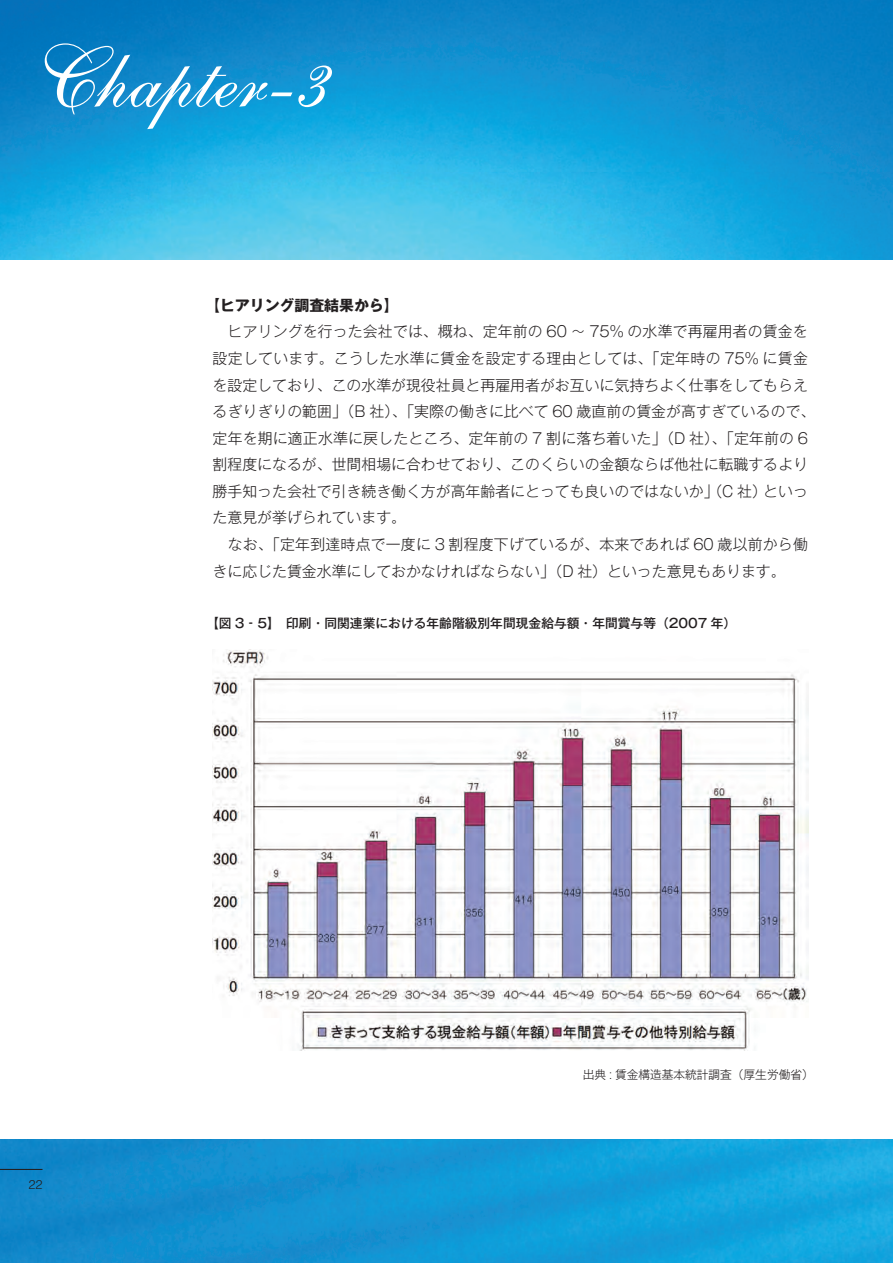
<style>
.page{position:relative;width:893px;height:1263px;background:#fff}
.page>*{position:absolute;margin:0;border:0;box-sizing:border-box;transform-origin:0 0}
.t1{font:85.05px "English 111 Vivace BT";color:#fff}
.t2{font:300 14.85px/26.5px "Gothic MB101 Pro";color:#231f20}
.t3{font:700 14.85px "Gothic MB101 Pro";color:#231f20}
.t4{font:500 12.75px "Gothic MB101 Pro";color:#231f20}
.t5{font:300 12.75px "Helvetica";color:#231f20}
.t6{font:300 11.7px "Gothic MB101 Pro";color:#231f20}
</style>
<div class="page">
<img style="left:0;top:0;width:893px;height:259px">
<img style="left:0;top:1140px;width:893px;height:123px">
<img style="left:213px;top:649px;width:596px;height:401px">
<hr style="left:0;top:1169px;width:43px;height:1px;background:#231f20">
<h1 class="t1" style="left:34px;top:26px;width:298px">Chapter-3</h1>
<p class="t3" style="left:205px;top:293px;width:195px">【ヒアリング調査結果から】</p>
<p class="t2" style="left:213px;top:316px;width:604px">　ヒアリングを行った会社では、概ね、定年前の 60 ～ 75% の水準で再雇用者の賃金を設定しています。こうした水準に賃金を設定する理由としては、「定年時の 75% に賃金を設定しており、この水準が現役社員と再雇用者がお互いに気持ちよく仕事をしてもらえるぎりぎりの範囲」（B 社）、「実際の働きに比べて 60 歳直前の賃金が高すぎているので、定年を期に適正水準に戻したところ、定年前の 7 割に落ち着いた」（D 社）、「定年前の 6割程度になるが、世間相場に合わせており、このくらいの金額ならば他社に転職するより勝手知った会社で引き続き働く方が高年齢者にとっても良いのではないか」（C 社）といった意見が挙げられています。</p>
<p class="t2" style="left:213px;top:529px;width:597px;text-indent:15px">なお、「定年到達時点で一度に 3 割程度下げているが、本来であれば 60 歳以前から働きに応じた賃金水準にしておかなければならない」（D 社）といった意見もあります。</p>
<p class="t4" style="left:206px;top:612px;width:532px">【図 3‐5】　印刷・同関連業における年齢階級別年間現金給与額・年間賞与等（2007 年）</p>
<p class="t5" style="left:28px;top:1176px;width:16px">22</p>
<p class="t6" style="left:583px;top:1064px;width:233px">出典 : 賃金構造基本統計調査（厚生労働省）</p>
</div>
